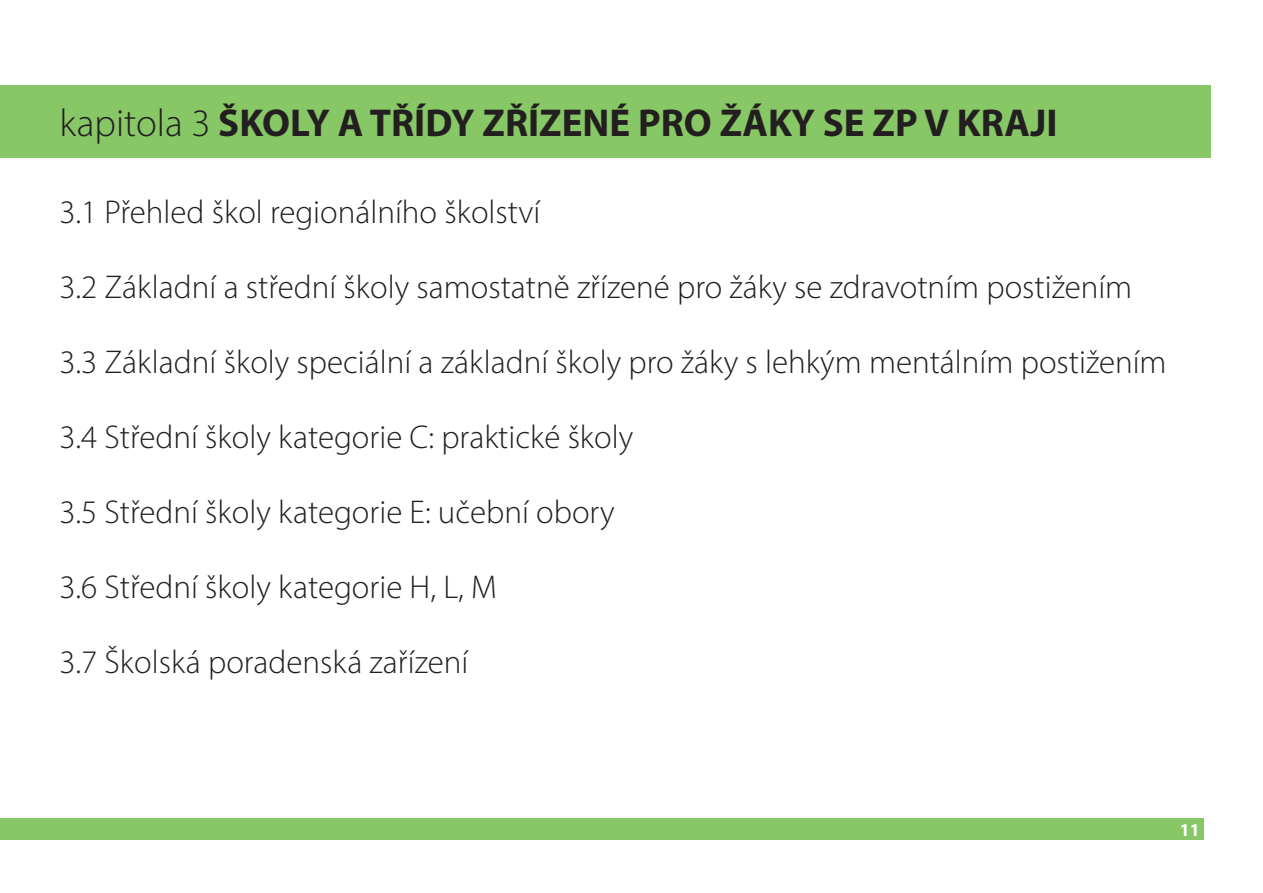
<style>
.page{position:relative;width:1263px;height:893px;background:#fff}
.page>*{position:absolute;margin:0;border:0;box-sizing:border-box;transform-origin:0 0}
.t1{font:700 39px "Myriad Pro";color:#231f20}
.t2{font:300 33px "Myriad Pro";color:#231f20}
.t3{font:700 18px "Myriad Pro";color:#fff}
.s1{font-weight:300}
</style>
<div class="page">
<div style="left:0;top:85px;width:1210px;height:73px;background:#87c765"></div>
<div style="left:0;top:819px;width:1204px;height:21px;background:#87c765"></div>
<p class="t1" style="left:59px;top:98px;width:1000px"><span class="s1">kapitola 3</span> ŠKOLY A TŘÍDY ZŘÍZENÉ PRO ŽÁKY SE ZP V KRAJI</p>
<p class="t2" style="left:59px;top:192px;width:482px">3.1 Přehled škol regionálního školství</p>
<p class="t2" style="left:59px;top:267px;width:1074px">3.2 Základní a střední školy samostatně zřízené pro žáky se zdravotním postižením</p>
<p class="t2" style="left:59px;top:342px;width:1109px">3.3 Základní školy speciální a základní školy pro žáky s lehkým mentálním postižením</p>
<p class="t2" style="left:59px;top:417px;width:575px">3.4 Střední školy kategorie C: praktické školy</p>
<p class="t2" style="left:59px;top:492px;width:557px">3.5 Střední školy kategorie E: učební obory</p>
<p class="t2" style="left:59px;top:567px;width:439px">3.6 Střední školy kategorie H, L, M</p>
<p class="t2" style="left:59px;top:642px;width:410px">3.7 Školská poradenská zařízení</p>
<p class="t3" style="left:1180px;top:818px;width:21px">11</p>
</div>
